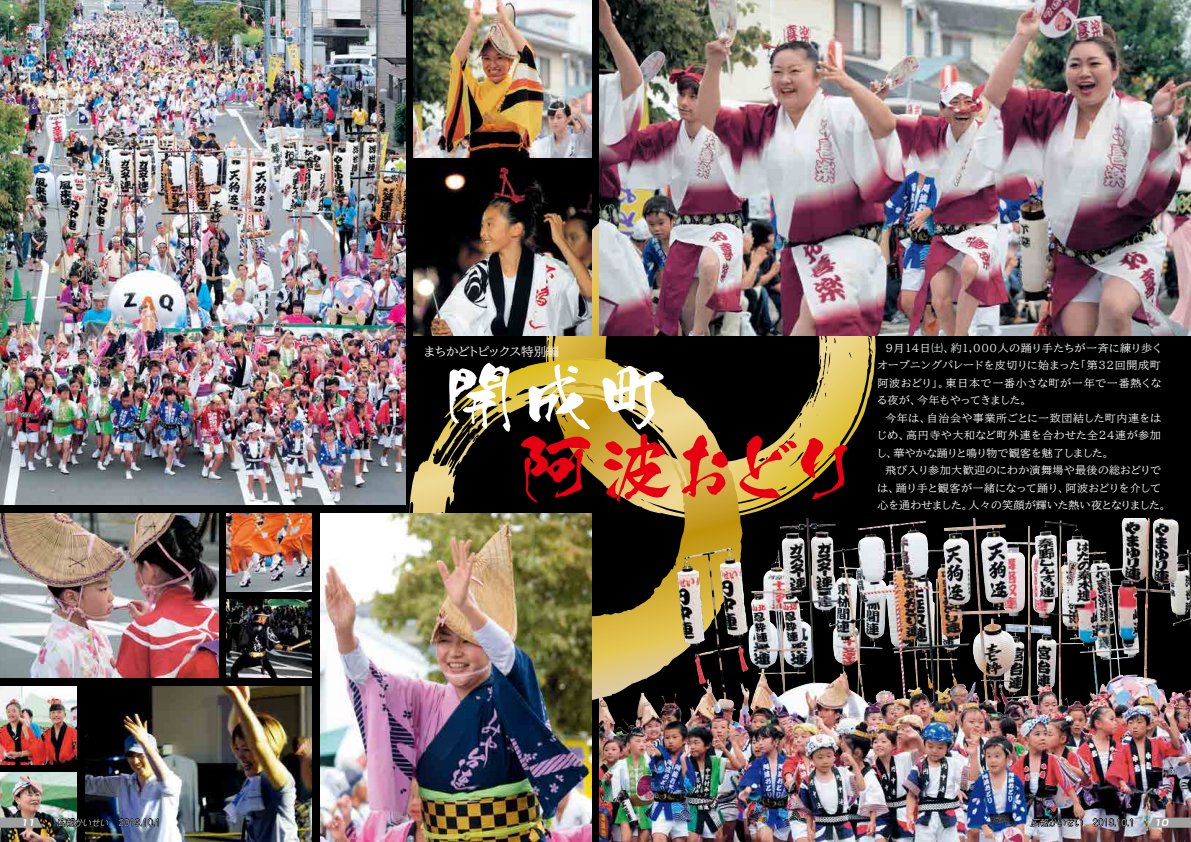
<style>
.page{position:relative;width:1191px;height:842px;background:#fff}
.page>*{position:absolute;margin:0;border:0;box-sizing:border-box;transform-origin:0 0}
.t1{font:72px "FOT Kso Furaibou";letter-spacing:-.15em;color:#e60012;scale:1.05 1}
.t2{font:72px "FOT Kso Furaibou";color:#fff;scale:1.05 1}
.t3{font:12px "BIZ UDP Mincho M";color:#fff;scale:1.05 1}
.t4{font:10.5px/17.5px "BIZ UDP Mincho M";letter-spacing:.055em;color:#fff;scale:1.05 1}
.t5{font:300 8.6px "Jun 101 Pro";letter-spacing:-.01em;color:#fff}
.t6{font:italic 700 8.6px "Shin Go Pr 6 N";color:#fff}
.s1{font-style:italic}
</style>
<div class="page">
<img style="left:0;top:0;width:1191px;height:842px">
<img style="left:0;top:773px;width:77px;height:69px">
<svg style="left:545px;top:156px;width:182px;height:362px;background:#7c6b37"></svg>
<svg style="left:418px;top:359px;width:183px;height:109px;background:#574a16"></svg>
<img style="left:0;top:0;width:405px;height:505px">
<img style="left:414px;top:0;width:177px;height:157px">
<img style="left:414px;top:166px;width:177px;height:170px">
<img style="left:0;top:513px;width:218px;height:165px">
<img style="left:227px;top:513px;width:85px;height:78px">
<img style="left:320px;top:513px;width:271px;height:329px">
<img style="left:227px;top:600px;width:85px;height:78px">
<img style="left:85px;top:686px;width:227px;height:156px">
<img style="left:0;top:686px;width:77px;height:78px">
<img style="left:600px;top:0;width:591px;height:336px">
<img style="left:827px;top:518px;width:336px;height:72px">
<svg style="left:1148px;top:817px;width:43px;height:11px"></svg>
<svg style="left:0;top:817px;width:42px;height:11px"></svg>
<svg style="left:55px;top:812px;width:55px;height:16px"></svg>
<svg style="left:1029px;top:812px;width:55px;height:16px"></svg>
<svg style="left:1092px;top:816px;width:41px;height:11px"></svg>
<svg style="left:118px;top:816px;width:41px;height:11px"></svg>
<p class="t3" style="left:424px;top:346px;width:130px">まちかどトピックス特別編</p>
<h1 class="t2" style="left:441px;top:357px;width:219px">開成町</h1>
<h1 class="t1" style="left:516px;top:428px;width:331px">阿波おどり</h1>
<p class="t4" style="left:877px;top:339px;width:277px">　9月14日㈯、約1,000人の踊り手たちが一斉に練り歩くオープニングパレードを皮切りに始まった「第32回開成町阿波おどり」。東日本で一番小さな町が一年で一番熱くなる夜が、今年もやってきました。<br>　今年は、自治会や事業所ごとに一致団結した町内連をはじめ、高円寺や大和など町外連を合わせた全24連が参加し、華やかな踊りと鳴り物で観客を魅了しました。<br>　飛び入り参加大歓迎のにわか演舞場や最後の総おどりでは、踊り手と観客が一緒になって踊り、阿波おどりを介して心を通わせました。人々の笑顔が輝いた熱い夜となりました。</p>
<p class="t6" style="left:21px;top:816px;width:18px">11</p>
<p class="t5" style="left:56px;top:816px;width:106px"><span class="s1">広報かいせい</span> 2019.10.1</p>
<p class="t5" style="left:1030px;top:816px;width:105px"><span class="s1">広報かいせい</span> 2019.10.1</p>
<p class="t6" style="left:1154px;top:816px;width:18px">10</p>
</div>
